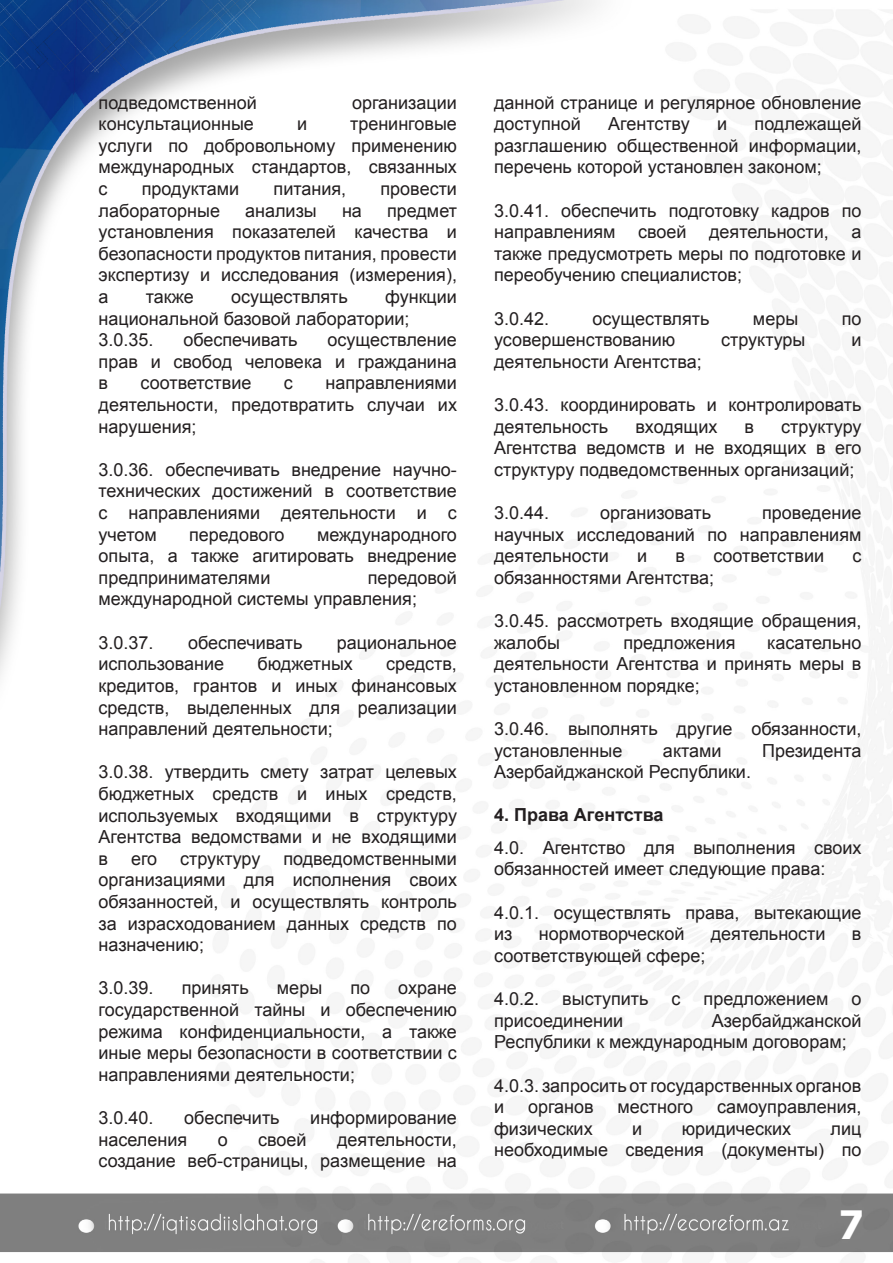
<style>
.page{position:relative;width:893px;height:1263px;background:#fff}
.page>*{position:absolute;margin:0;border:0;box-sizing:border-box;transform-origin:0 0}
.t1{font:700 39px "Tahoma";color:#fff}
.t2{font:18px/21.6px "Arial";color:#231f20;text-align:justify}
.t3{font:700 18px "Arial";color:#231f20}
</style>
<div class="page">
<img style="left:0;top:0;width:893px;height:1263px">
<p class="t2" style="left:99px;top:92px;width:160px">подведомственной</p>
<p class="t2" style="left:352px;top:92px;width:106px">организации</p>
<p class="t2" style="left:99px;top:113px;width:157px">консультационные</p>
<p class="t2" style="left:297px;top:113px;width:12px">и</p>
<p class="t2" style="left:99px;top:113px;width:360px;text-indent:251px">тренинговые услуги по добровольному применению международных стандартов, связанных с</p>
<p class="t2" style="left:142px;top:178px;width:99px">продуктами</p>
<p class="t2" style="left:274px;top:178px;width:74px">питания,</p>
<p class="t2" style="left:381px;top:178px;width:78px">провести</p>
<p class="t2" style="left:99px;top:200px;width:123px">лабораторные</p>
<p class="t2" style="left:245px;top:200px;width:73px">анализы</p>
<p class="t2" style="left:342px;top:200px;width:21px">на</p>
<p class="t2" style="left:99px;top:200px;width:360px;text-indent:288px">предмет установления показателей качества и безопасности продуктов питания, провести экспертизу и исследования (измерения), а</p>
<p class="t2" style="left:99px;top:286px;width:360px;text-indent:287px">функции национальной базовой лаборатории;</p>
<p class="t2" style="left:99px;top:329px;width:57px">3.0.35.</p>
<p class="t2" style="left:183px;top:329px;width:116px">обеспечивать</p>
<p class="t2" style="left:146px;top:286px;width:49px">также</p>
<p class="t2" style="left:231px;top:286px;width:118px">осуществлять</p>
<p class="t2" style="left:99px;top:329px;width:360px;text-indent:229px">осуществление прав и свобод человека и гражданина в</p>
<p class="t2" style="left:99px;top:372px;width:360px;text-indent:227px">направлениями деятельности, предотвратить случаи их нарушения;</p>
<p class="t2" style="left:99px;top:459px;width:360px">3.0.36. обеспечивать внедрение научно&shy;технических достижений в соответствие с направлениями деятельности и с учетом</p>
<p class="t2" style="left:141px;top:372px;width:112px">соответствие</p>
<p class="t2" style="left:284px;top:372px;width:10px">с</p>
<p class="t2" style="left:99px;top:524px;width:360px;text-indent:218px">международного опыта, а также агитировать внедрение предпринимателями</p>
<p class="t2" style="left:189px;top:524px;width:97px">передового</p>
<p class="t2" style="left:99px;top:567px;width:360px;text-indent:269px">передовой международной системы управления;</p>
<p class="t2" style="left:99px;top:632px;width:57px">3.0.37.</p>
<p class="t2" style="left:188px;top:632px;width:116px">обеспечивать</p>
<p class="t2" style="left:337px;top:632px;width:122px">рациональное</p>
<p class="t2" style="left:99px;top:653px;width:127px">использование</p>
<p class="t2" style="left:257px;top:653px;width:97px">бюджетных</p>
<p class="t2" style="left:99px;top:653px;width:360px;text-indent:287px">средств, кредитов, грантов и иных финансовых средств, выделенных для реализации направлений деятельности;</p>
<p class="t2" style="left:99px;top:761px;width:360px">3.0.38. утвердить смету затрат целевых бюджетных средств и иных средств, используемых входящими в структуру Агентства ведомствами и не входящими в</p>
<p class="t2" style="left:99px;top:848px;width:360px;text-indent:185px">подведомственными организациями для исполнения своих обязанностей, и осуществлять контроль за израсходованием данных средств по назначению;</p>
<p class="t2" style="left:99px;top:977px;width:57px">3.0.39.</p>
<p class="t2" style="left:182px;top:977px;width:69px">принять</p>
<p class="t2" style="left:277px;top:977px;width:47px">меры</p>
<p class="t2" style="left:350px;top:977px;width:21px">по</p>
<p class="t2" style="left:131px;top:848px;width:28px">его</p>
<p class="t2" style="left:180px;top:848px;width:82px">структуру</p>
<p class="t2" style="left:99px;top:977px;width:360px;text-indent:300px">охране государственной тайны и обеспечению режима конфиденциальности, а также иные меры безопасности в соответствии с направлениями деятельности;</p>
<p class="t2" style="left:99px;top:1107px;width:57px">3.0.40.</p>
<p class="t2" style="left:184px;top:1107px;width:97px">обеспечить</p>
<p class="t2" style="left:310px;top:1107px;width:148px">информирование</p>
<p class="t2" style="left:99px;top:1128px;width:90px">населения</p>
<p class="t2" style="left:218px;top:1128px;width:12px">о</p>
<p class="t2" style="left:258px;top:1128px;width:50px">своей</p>
<p class="t2" style="left:99px;top:1128px;width:360px;text-align:right">деятельности,<br>создание веб-страницы, размещение на</p>
<p class="t2" style="left:494px;top:92px;width:369px">данной странице и регулярное обновление доступной</p>
<p class="t2" style="left:608px;top:113px;width:83px">Агентству</p>
<p class="t2" style="left:717px;top:113px;width:12px">и</p>
<p class="t2" style="left:494px;top:113px;width:369px;text-indent:260px">подлежащей разглашению общественной информации, перечень которой установлен законом;</p>
<p class="t2" style="left:494px;top:200px;width:369px">3.0.41. обеспечить подготовку кадров по направлениям своей</p>
<p class="t2" style="left:494px;top:221px;width:369px;text-indent:357px">а также предусмотреть меры по подготовке и переобучению специалистов;</p>
<p class="t2" style="left:494px;top:308px;width:57px">3.0.42.</p>
<p class="t2" style="left:593px;top:308px;width:118px">осуществлять</p>
<p class="t2" style="left:753px;top:308px;width:47px">меры</p>
<p class="t2" style="left:842px;top:308px;width:21px">по</p>
<p class="t2" style="left:494px;top:329px;width:183px">усовершенствованию</p>
<p class="t2" style="left:721px;top:329px;width:86px">структуры</p>
<p class="t2" style="left:851px;top:329px;width:12px">и</p>
<p class="t2" style="left:494px;top:351px;width:209px">деятельности Агентства;</p>
<p class="t2" style="left:494px;top:394px;width:369px">3.0.43. координировать и контролировать деятельность</p>
<p class="t2" style="left:709px;top:221px;width:121px">деятельности,</p>
<p class="t2" style="left:494px;top:416px;width:369px;text-indent:287px">структуру Агентства ведомств и не входящих в его структуру подведомственных организаций;</p>
<p class="t2" style="left:494px;top:502px;width:57px">3.0.44.</p>
<p class="t2" style="left:600px;top:502px;width:112px">организовать</p>
<p class="t2" style="left:635px;top:416px;width:84px">входящих</p>
<p class="t2" style="left:745px;top:416px;width:11px">в</p>
<p class="t2" style="left:494px;top:502px;width:369px;text-indent:268px">проведение научных исследований по направлениям деятельности</p>
<p class="t2" style="left:637px;top:545px;width:12px">и</p>
<p class="t2" style="left:676px;top:545px;width:11px">в</p>
<p class="t2" style="left:713px;top:545px;width:112px">соответствии</p>
<p class="t2" style="left:852px;top:545px;width:10px">с</p>
<p class="t2" style="left:494px;top:567px;width:222px">обязанностями Агентства;</p>
<p class="t2" style="left:494px;top:610px;width:369px">3.0.45. рассмотреть входящие обращения, жалобы</p>
<p class="t2" style="left:494px;top:632px;width:369px;text-indent:273px">касательно деятельности Агентства и принять меры в установленном порядке;</p>
<p class="t2" style="left:494px;top:718px;width:369px">3.0.46. выполнять другие обязанности, установленные</p>
<p class="t2" style="left:623px;top:632px;width:114px">предложения</p>
<p class="t2" style="left:663px;top:740px;width:60px">актами</p>
<p class="t2" style="left:762px;top:740px;width:101px">Президента</p>
<p class="t2" style="left:494px;top:761px;width:258px">Азербайджанской Республики.</p>
<p class="t3" style="left:494px;top:803px;width:171px">4. Права Агентства</p>
<p class="t2" style="left:494px;top:837px;width:369px">4.0. Агентство для выполнения своих обязанностей имеет следующие права:</p>
<p class="t2" style="left:494px;top:902px;width:369px">4.0.1. осуществлять права, вытекающие из</p>
<p class="t2" style="left:539px;top:923px;width:147px">нормотворческой</p>
<p class="t2" style="left:711px;top:923px;width:116px">деятельности</p>
<p class="t2" style="left:852px;top:923px;width:11px">в</p>
<p class="t2" style="left:494px;top:945px;width:213px">соответствующей сфере;</p>
<p class="t2" style="left:494px;top:988px;width:47px">4.0.2.</p>
<p class="t2" style="left:562px;top:988px;width:88px">выступить</p>
<p class="t2" style="left:672px;top:988px;width:10px">с</p>
<p class="t2" style="left:704px;top:988px;width:126px">предложением</p>
<p class="t2" style="left:851px;top:988px;width:12px">о</p>
<p class="t2" style="left:494px;top:1010px;width:131px">присоединении</p>
<p class="t2" style="left:494px;top:1010px;width:369px;text-indent:218px">Азербайджанской<br>Республики к международным договорам;</p>
<p class="t2" style="left:494px;top:1074px;width:369px">4.0.3. запросить от государственных органов и</p>
<p class="t2" style="left:528px;top:1096px;width:67px">органов</p>
<p class="t2" style="left:617px;top:1096px;width:77px">местного</p>
<p class="t2" style="left:717px;top:1096px;width:146px">самоуправления,</p>
<p class="t2" style="left:494px;top:1118px;width:100px">физических</p>
<p class="t2" style="left:632px;top:1118px;width:12px">и</p>
<p class="t2" style="left:682px;top:1118px;width:111px">юридических</p>
<p class="t2" style="left:494px;top:1118px;width:369px;text-align:right">лиц<br>необходимые сведения (документы) по</p>
<p class="t1" style="left:839px;top:1197px;width:26px">7</p>
</div>
